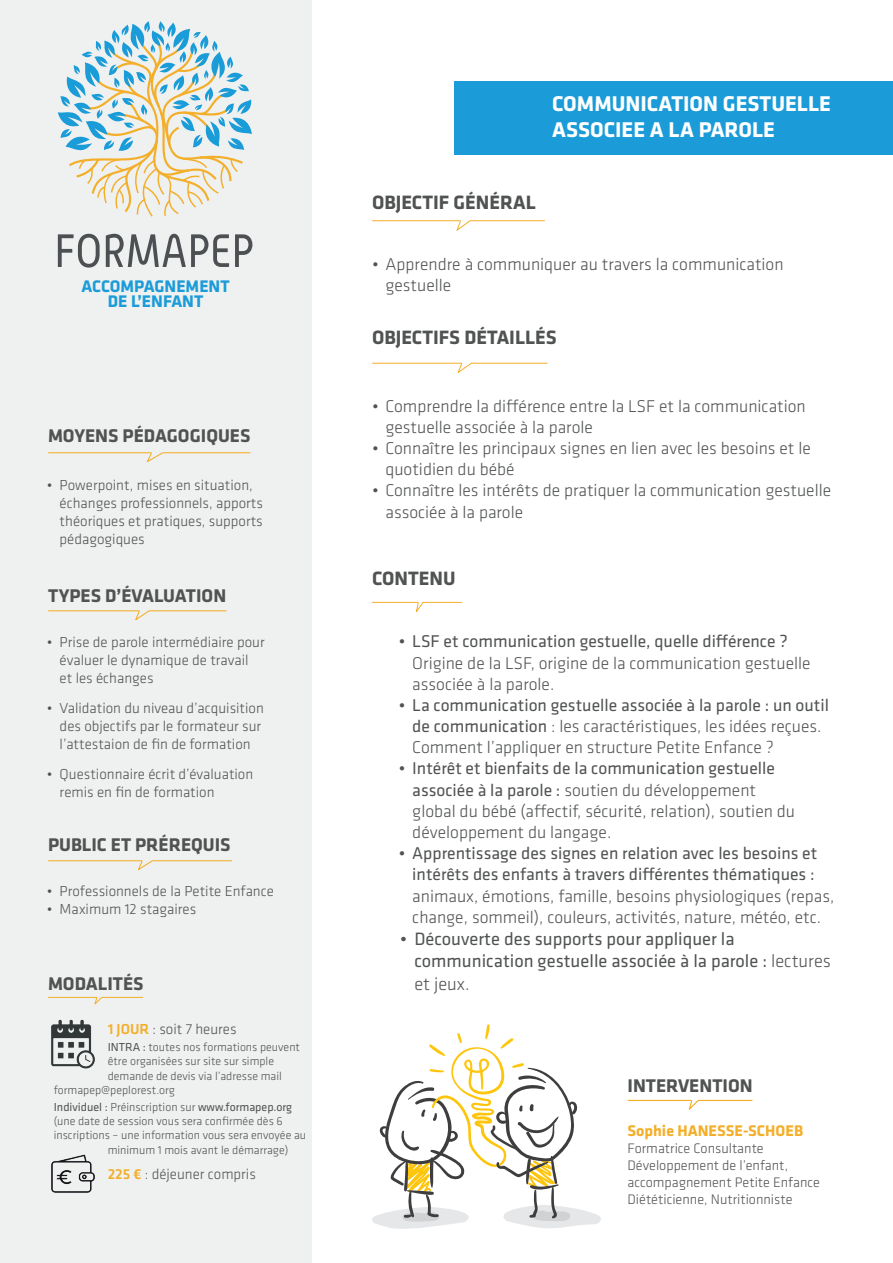
<style>
.page{position:relative;width:893px;height:1263px;background:#fff}
.page>*{position:absolute;margin:0;border:0;box-sizing:border-box;transform-origin:0 0}
.t1{font:700 22.2px/26.5px "Klavika";color:#fff}
.t2{font:700 20.1px "Klavika";color:#515353}
.t3{font:700 19.05px "Klavika";color:#515353}
.t4{font:18.6px/22.2px "Klavika";color:#515353}
.t5{font:300 17.7px/21.1px "Klavika";color:#515353}
.t6{font:17.7px/21.1px "Klavika";color:#515353;text-align:right}
.t7{font:700 17.4px/15px "Klavika";color:#1b9cd8;text-align:center}
.t8{font:700 16.05px "Klavika";color:#f3af2a}
.t9{font:300 15px/18px "Klavika";color:#515353}
.t10{font:300 14.25px/17.1px "Klavika";color:#515353}
.t11{font:300 12px "Klavika";color:#515353}
.t12{font:12px "Klavika";color:#515353}
.s1{font-weight:500;color:#f3af2a}
.s2{font-weight:400}
.s3{font-weight:300}
</style>
<div class="page">
<div style="left:0;top:0;width:311px;height:1263px;background:#eff0f0"></div>
<svg style="left:58px;top:21px;width:194px;height:196px"></svg>
<svg style="left:58px;top:234px;width:42px;height:34px"></svg>
<svg style="left:106px;top:234px;width:123px;height:33px"></svg>
<svg style="left:235px;top:234px;width:17px;height:33px"></svg>
<svg style="left:48px;top:860px;width:184px;height:10px"></svg>
<svg style="left:48px;top:610px;width:179px;height:11px"></svg>
<svg style="left:48px;top:452px;width:203px;height:10px"></svg>
<svg style="left:372px;top:362px;width:176px;height:11px"></svg>
<svg style="left:372px;top:601px;width:91px;height:11px"></svg>
<svg style="left:372px;top:1024px;width:229px;height:205px"></svg>
<svg style="left:627px;top:1099px;width:126px;height:11px"></svg>
<div style="left:454px;top:82px;width:439px;height:73px;background:#1b9cd8"></div>
<svg style="left:372px;top:220px;width:173px;height:11px"></svg>
<img style="left:51px;top:1019px;width:44px;height:50px">
<img style="left:51px;top:1154px;width:44px;height:39px">
<svg style="left:48px;top:996px;width:96px;height:9px"></svg>
<p class="t7" style="left:81px;top:279px;width:150px">ACCOMPAGNEMENT<br>DE L’ENFANT</p>
<p class="t3" style="left:48px;top:426px;width:204px">MOYENS PÉDAGOGIQUES</p>
<p class="t9" style="left:60px;top:476px;width:205px;text-indent:-13px">• Powerpoint, mises en situation, échanges professionnels, apports théoriques et pratiques, supports pédagogiques</p>
<p class="t3" style="left:48px;top:585px;width:180px">TYPES D’ÉVALUATION</p>
<p class="t9" style="left:60px;top:633px;width:207px;text-indent:-13px">• Prise de parole intermédiaire pour évaluer le dynamique de travail et les échanges</p>
<p class="t9" style="left:60px;top:699px;width:206px;text-indent:-13px">• Validation du niveau d’acquisition des objectifs par le formateur sur l’attestaion de fin de formation</p>
<p class="t9" style="left:60px;top:765px;width:195px;text-indent:-13px">• Questionnaire écrit d’évaluation remis en fin de formation</p>
<p class="t3" style="left:48px;top:835px;width:184px">PUBLIC ET PRÉREQUIS</p>
<p class="t9" style="left:47px;top:882px;width:228px">• Professionnels de la Petite Enfance</p>
<p class="t9" style="left:47px;top:900px;width:151px">• Maximum 12 stagaires</p>
<p class="t3" style="left:48px;top:973px;width:97px">MODALITÉS</p>
<p class="t9" style="left:108px;top:1021px;width:130px"><span class="s1">1 JOUR</span> : soit 7 heures</p>
<p class="t11" style="left:108px;top:1040px;width:194px"><span class="s2">INTRA :</span> toutes nos formations peuvent</p>
<p class="t11" style="left:108px;top:1055px;width:168px">être organisées sur site sur simple</p>
<p class="t11" style="left:108px;top:1069px;width:176px">demande de devis via l’adresse mail</p>
<p class="t11" style="left:54px;top:1083px;width:123px">formapep@peplorest.org</p>
<p class="t12" style="left:54px;top:1100px;width:240px">Individuel : <span class="s3">Préinscription sur</span> www.formapep.org</p>
<p class="t11" style="left:54px;top:1114px;width:230px">(une date de session vous sera confirmée dès 6</p>
<p class="t11" style="left:54px;top:1129px;width:254px">inscriptions – une information vous sera envoyée au</p>
<p class="t11" style="left:108px;top:1143px;width:182px">minimum 1 mois avant le démarrage)</p>
<p class="t9" style="left:108px;top:1165px;width:150px"><span class="s1">225 €</span> : déjeuner compris</p>
<p class="t1" style="left:552px;top:91px;width:280px">COMMUNICATION GESTUELLE<br>ASSOCIEE A LA PAROLE</p>
<p class="t2" style="left:372px;top:192px;width:165px">OBJECTIF GÉNÉRAL</p>
<p class="t5" style="left:385px;top:254px;width:400px;text-indent:-13px">• Apprendre à communiquer au travers la communication gestuelle</p>
<p class="t2" style="left:372px;top:326px;width:186px">OBJECTIFS DÉTAILLÉS</p>
<p class="t5" style="left:385px;top:395px;width:422px;text-indent:-13px">• Comprendre la différence entre la LSF et la communication gestuelle associée à la parole</p>
<p class="t5" style="left:385px;top:438px;width:427px;text-indent:-13px">• Connaître les principaux signes en lien avec les besoins et le quotidien du bébé</p>
<p class="t5" style="left:385px;top:480px;width:447px;text-indent:-13px">• Connaître les intérêts de pratiquer la communication gestuelle associée à la parole</p>
<p class="t2" style="left:372px;top:567px;width:85px">CONTENU</p>
<p class="t6" style="left:399px;top:631px;width:390px">• LSF et communication gestuelle, quelle différence ?</p>
<p class="t5" style="left:412px;top:652px;width:400px">Origine de la LSF, origine de la communication gestuelle associée à la parole.</p>
<p class="t5" style="left:412px;top:695px;width:418px;text-indent:-13px"><span class="s2">• La communication gestuelle associée à la parole : un outil de communication</span> : les caractéristiques, les idées reçues.<br>Comment l’appliquer en structure Petite Enfance ?</p>
<p class="t5" style="left:412px;top:758px;width:384px;text-indent:-13px"><span class="s2">• Intérêt et bienfaits de la communication gestuelle associée à la parole :</span> soutien du développement global du bébé (affectif, sécurité, relation), soutien du développement du langage.</p>
<p class="t6" style="left:399px;top:843px;width:420px">• Apprentissage des signes en relation avec les besoins et intérêts des enfants à travers différentes thématiques :</p>
<p class="t5" style="left:412px;top:885px;width:424px">animaux, émotions, famille, besoins physiologiques (repas, change, sommeil), couleurs, activités, nature, météo, etc.</p>
<p class="t4" style="left:414px;top:928px;width:418px;text-indent:-14px">• Découverte des supports pour appliquer la communication gestuelle associée à la parole : <span class="s3">lectures et jeux.</span></p>
<p class="t3" style="left:627px;top:1075px;width:127px">INTERVENTION</p>
<p class="t8" style="left:627px;top:1122px;width:177px">Sophie HANESSE-SCHOEB</p>
<p class="t10" style="left:627px;top:1140px;width:194px">Formatrice Consultante<br>Développement de l’enfant, accompagnement Petite Enfance<br>Diététicienne, Nutritionniste</p>
</div>
